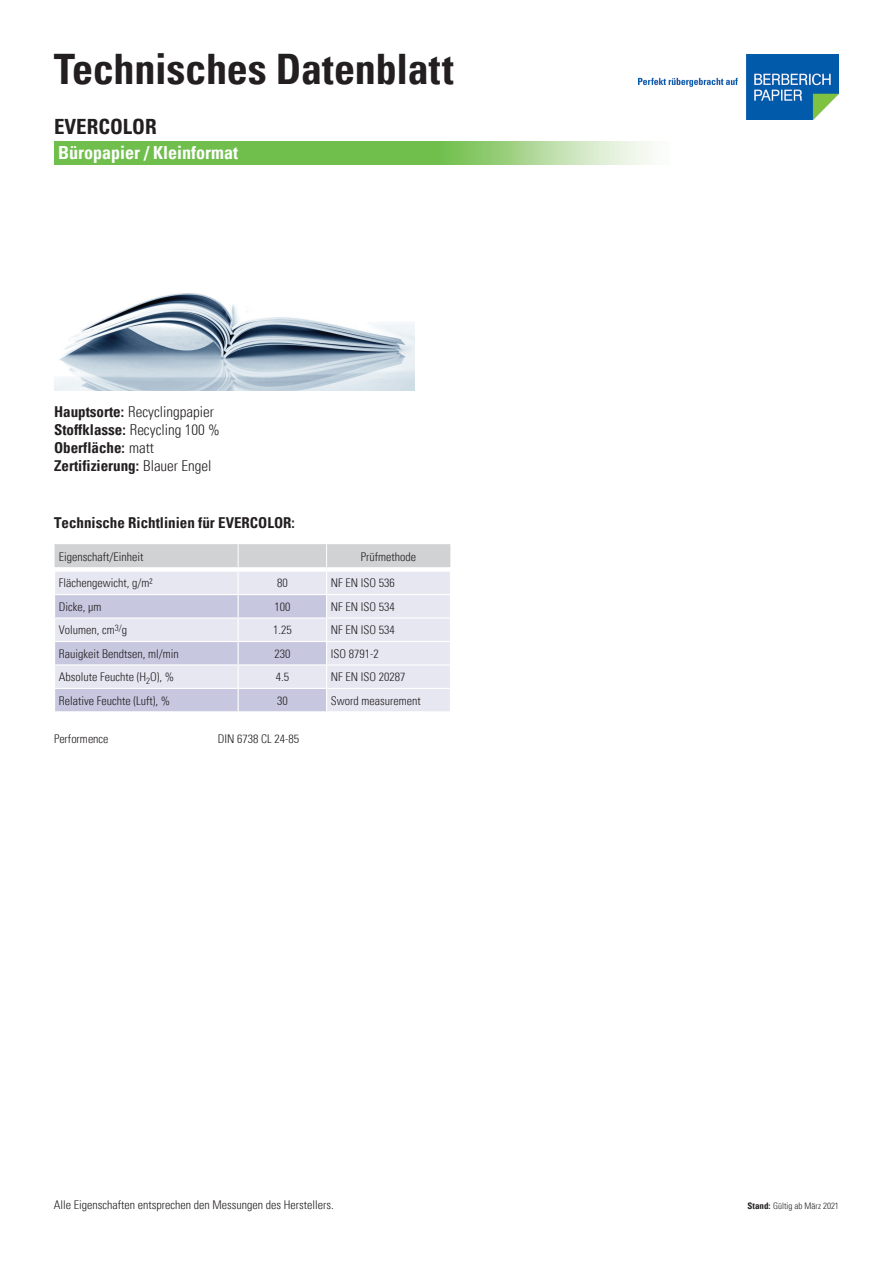
<style>
.page{position:relative;width:893px;height:1263px;background:#fff}
.page>*{position:absolute;margin:0;border:0;box-sizing:border-box;transform-origin:0 0}
.t1{font:700 condensed 42px "Univers";letter-spacing:-.005em;color:#231f20}
.t2{font:700 condensed 21px "Univers";color:#231f20}
.t3{font:700 condensed 18px "Univers";color:#fff}
.t4{font:700 condensed 15px/18px "Univers";color:#231f20}
.t5{font:300 condensed 12px "Univers";color:#231f20}
.t6{font:300 condensed 9px "Univers";color:#231f20}
.s1{font-weight:300}
.s2{font-weight:700}
</style>
<div class="page">
<svg style="left:54px;top:141px;width:598px;height:24px;background:#89c96a"></svg>
<svg style="left:54px;top:544px;width:397px;height:168px;background:#dcdce9"></svg>
<div style="left:54px;top:567px;width:184px;height:5px;background:#fff"></div>
<div style="left:238px;top:567px;width:89px;height:5px;background:#fff"></div>
<div style="left:327px;top:567px;width:124px;height:5px;background:#fff"></div>
<img style="left:54px;top:293px;width:360px;height:97px">
<img style="left:638px;top:54px;width:201px;height:65px">
<h1 class="t1" style="left:54px;top:44px;width:401px">Technisches Datenblatt</h1>
<h2 class="t2" style="left:54px;top:114px;width:104px">EVERCOLOR</h2>
<h3 class="t3" style="left:58px;top:141px;width:181px">Büropapier / Kleinformat</h3>
<p class="t4" style="left:54px;top:402px;width:167px">Hauptsorte: <span class="s1">Recyclingpapier<br></span>Stoffklasse: <span class="s1">Recycling 100 %<br></span>Oberfläche: <span class="s1">matt<br></span>Zertifizierung: <span class="s1">Blauer Engel</span></p>
<p class="t4" style="left:54px;top:513px;width:242px">Technische Richtlinien für EVERCOLOR:</p>
<p class="t5" style="left:59px;top:552px;width:86px">Eigenschaft/Einheit</p>
<p class="t5" style="left:361px;top:552px;width:57px">Prüfmethode</p>
<p class="t5" style="left:59px;top:578px;width:95px">Flächengewicht, g/m²</p>
<p class="t5" style="left:277px;top:578px;width:12px">80</p>
<p class="t5" style="left:331px;top:578px;width:65px">NF EN ISO 536</p>
<p class="t5" style="left:59px;top:601px;width:44px">Dicke, µm</p>
<p class="t5" style="left:274px;top:601px;width:17px">100</p>
<p class="t5" style="left:331px;top:601px;width:65px">NF EN ISO 534</p>
<p class="t5" style="left:59px;top:625px;width:70px">Volumen, cm<sup>3/</sup>g</p>
<p class="t5" style="left:273px;top:625px;width:20px">1.25</p>
<p class="t5" style="left:331px;top:625px;width:65px">NF EN ISO 534</p>
<p class="t5" style="left:59px;top:648px;width:121px">Rauigkeit Bendtsen, ml/min</p>
<p class="t5" style="left:274px;top:648px;width:17px">230</p>
<p class="t5" style="left:331px;top:648px;width:49px">ISO 8791-2</p>
<p class="t5" style="left:59px;top:672px;width:117px">Absolute Feuchte (H<sub>2</sub>O), %</p>
<p class="t5" style="left:276px;top:672px;width:15px">4.5</p>
<p class="t5" style="left:331px;top:672px;width:76px">NF EN ISO 20287</p>
<p class="t5" style="left:59px;top:695px;width:113px">Relative Feuchte (Luft), %</p>
<p class="t5" style="left:277px;top:695px;width:12px">30</p>
<p class="t5" style="left:331px;top:695px;width:91px">Sword measurement</p>
<p class="t5" style="left:54px;top:734px;width:56px">Performence</p>
<p class="t5" style="left:218px;top:734px;width:83px">DIN 6738 CL 24-85</p>
<p class="t5" style="left:54px;top:1200px;width:281px">Alle Eigenschaften entsprechen den Messungen des Herstellers.</p>
<p class="t6" style="left:747px;top:1202px;width:93px"><span class="s2">Stand:</span> Gültig ab März 2021</p>
</div>
